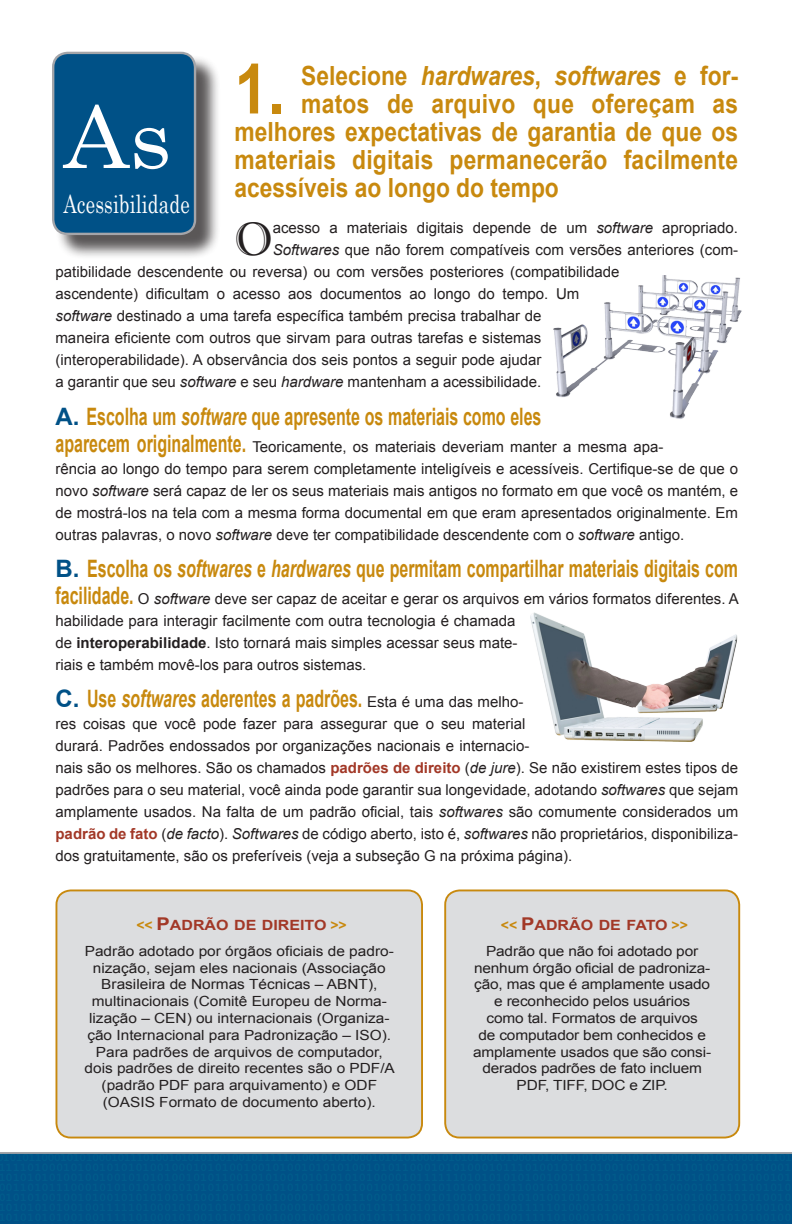
<style>
.page{position:relative;width:792px;height:1224px;background:#fff}
.page>*{position:absolute;margin:0;border:0;box-sizing:border-box;transform-origin:0 0}
.t1{font:86px "Century";color:#fff;scale:1.06 1}
.titulo_numerado{font:700 69.4px "Arial";color:#c8890e;scale:.86 1}
.texto_corrido_capitu{font:47px "Imprint MT Shadow";color:#231f20}
.titulo_numerado-2{font:700 26.4px "Arial";letter-spacing:.01em;color:#c8890e;scale:.86 1}
.titulo_numerado-3{font:italic 700 26.4px "Arial";color:#c8890e;scale:.86 1}
.t2{font:25.2px "Century";letter-spacing:.01em;color:#fff;scale:.74 1}
.texto_corrido{font:700 24px "Arial";color:#c8890e;scale:.67 1}
.texto_corrido-2{font:15px/22px "Arial";color:#231f20}
.texto_corrido_capitu-2{font:15px "Arial";color:#231f20}
.texto_box_cinza{font:14px/16.8px "Arial";color:#231f20;text-align:center;scale:1.1 1}
.t3{font:14px "Arial Bold MT SC800";color:#a23827;scale:1.14 1}
.s1{font-style:normal}
.s2{font-style:italic}
.s3{color:#005187}
.s4{font-weight:700;font-size:24px;color:#c8890e}
.s5{font-weight:700}
.s6{font-weight:400;font-size:15px;color:#231f20}
.s7{font-weight:700;color:#a23827}
.s8{font-family:"Arial";font-weight:700;color:#c8890e}
.s9{font-size:17.6px}
</style>
<div class="page">
<img style="left:530px;top:612px;width:207px;height:130px">
<img style="left:553px;top:276px;width:189px;height:143px">
<div style="left:0;top:1152px;width:792px;height:72px;background:#005187"></div>
<div style="left:55px;top:55px;width:166px;height:205px;background:#231f20;opacity:.75"></div>
<div style="left:53px;top:53px;width:142px;height:181px;background:#005187;border-radius:14px"></div>
<div style="left:52px;top:52px;width:144px;height:183px;border:2px solid #a4a5a9;border-radius:14px"></div>
<div style="left:56px;top:890px;width:366px;height:248px;background:#dcdddf;border-radius:14px"></div>
<div style="left:56px;top:890px;width:367px;height:249px;border:2px solid #c8890e;border-radius:14px"></div>
<div style="left:445px;top:890px;width:294px;height:248px;background:#dcdddf;border-radius:14px"></div>
<div style="left:444px;top:890px;width:296px;height:249px;border:2px solid #c8890e;border-radius:14px"></div>
<p class="titulo_numerado" style="left:235px;top:43px;width:60px">1.</p>
<p class="titulo_numerado-3" style="left:301px;top:59px;width:510px"><span class="s1">Selecione</span> hardwares<span class="s1">,</span> softwares <span class="s1">e for-</span></p>
<p class="titulo_numerado-2" style="left:301px;top:87px;width:510px">matos de arquivo que ofereçam as</p>
<p class="titulo_numerado-2" style="left:235px;top:115px;width:587px">melhores expectativas de garantia de que os</p>
<p class="titulo_numerado-2" style="left:235px;top:143px;width:587px">materiais digitais permanecerão facilmente</p>
<p class="titulo_numerado-2" style="left:235px;top:171px;width:379px">acessíveis ao longo do tempo</p>
<p class="texto_corrido_capitu" style="left:235px;top:212px;width:40px">O</p>
<p class="texto_corrido_capitu-2" style="left:273px;top:218px;width:467px">acesso a materiais digitais depende de um <span class="s2">software</span> apropriado.</p>
<p class="t1" style="left:64px;top:65px;width:103px">As</p>
<p class="t2" style="left:64px;top:183px;width:172px">Acessibilidade</p>
<p class="texto_corrido_capitu-2" style="left:273px;top:240px;width:467px"><span class="s2">Softwares</span> que não forem compatíveis com versões anteriores (com-</p>
<p class="texto_corrido_capitu-2" style="left:56px;top:262px;width:565px">patibilidade descendente ou reversa) ou com versões posteriores (compatibilidade</p>
<p class="texto_corrido_capitu-2" style="left:56px;top:284px;width:525px">ascendente) dificultam o acesso aos documentos ao longo do tempo. Um</p>
<p class="texto_corrido_capitu-2" style="left:56px;top:306px;width:487px"><span class="s2">software</span> destinado a uma tarefa específica também precisa trabalhar de</p>
<p class="texto_corrido_capitu-2" style="left:56px;top:328px;width:487px">maneira eficiente com outros que sirvam para outras tarefas e sistemas</p>
<p class="texto_corrido_capitu-2" style="left:56px;top:350px;width:487px">(interoperabilidade). A observância dos seis pontos a seguir pode ajudar</p>
<p class="texto_corrido_capitu-2" style="left:56px;top:372px;width:487px">a garantir que seu <span class="s2">software</span> e seu <span class="s2">hardware</span> mantenham a acessibilidade.</p>
<p class="texto_corrido" style="left:56px;top:400px;width:727px"><span class="s3">A.</span> Escolha um <span class="s2">software</span> que apresente os materiais como eles</p>
<p class="texto_corrido-2" style="left:56px;top:435px;width:684px"><span class="s4">aparecem originalmente.</span> Teoricamente, os materiais deveriam manter a mesma apa-<br>rência ao longo do tempo para serem completamente inteligíveis e acessíveis. Certifique-se de que o novo <span class="s2">software</span> será capaz de ler os seus materiais mais antigos no formato em que você os mantém, e de mostrá-los na tela com a mesma forma documental em que eram apresentados originalmente. Em outras palavras, o novo <span class="s2">software</span> deve ter compatibilidade descendente com o <span class="s2">software</span> antigo.</p>
<p class="texto_corrido" style="left:56px;top:552px;width:1020px"><span class="s3">B.</span> Escolha os <span class="s2">softwares</span> e <span class="s2">hardwares</span> que permitam compartilhar materiais digitais com</p>
<p class="texto_corrido-2" style="left:56px;top:588px;width:685px"><span class="s4">facilidade.</span> O <span class="s2">software</span> deve ser capaz de aceitar e gerar os arquivos em vários formatos diferentes. A habilidade para interagir facilmente com outra tecnologia é chamada<br>de <span class="s5">interoperabilidade</span>. Isto tornará mais simples acessar seus mate-<br>riais e também movê-los para outros sistemas.</p>
<p class="texto_corrido" style="left:56px;top:682px;width:700px"><span class="s3">C.</span> Use <span class="s2">softwares</span> aderentes a padrões. <span class="s6">Esta é uma das melho-</span></p>
<p class="texto_corrido-2" style="left:56px;top:713px;width:684px">res coisas que você pode fazer para assegurar que o seu material<br>durará. Padrões endossados por organizações nacionais e internacio-<br>nais são os melhores. São os chamados <span class="s7">padrões de direito</span> (<span class="s2">de jure</span>). Se não existirem estes tipos de padrões para o seu material, você ainda pode garantir sua longevidade, adotando <span class="s2">softwares</span> que sejam amplamente usados. Na falta de um padrão oficial, tais <span class="s2">softwares</span> são comumente considerados um <span class="s7">padrão de fato</span> (<span class="s2">de facto</span>). <span class="s2">Softwares</span> de código aberto, isto é, <span class="s2">softwares</span> não proprietários, disponibiliza&shy;dos gratuitamente, são os preferíveis (veja a subseção G na próxima página).</p>
<p class="t3" style="left:136px;top:916px;width:186px"><span class="s8">&lt;&lt;</span> <span class="s9">P</span>ADRÃO DE DIREITO <span class="s8">&gt;&gt;</span></p>
<p class="texto_box_cinza" style="left:85px;top:943px;width:284px">Padrão adotado por órgãos oficiais de padro&shy;nização, sejam eles nacionais (Associação Brasileira de Normas Técnicas – ABNT), multinacionais (Comitê Europeu de Norma&shy;lização – CEN) ou internacionais (Organiza&shy;ção Internacional para Padronização – ISO).<br>Para padrões de arquivos de computador, dois padrões de direito recentes são o PDF/A (padrão PDF para arquivamento) e ODF (OASIS Formato de documento aberto).</p>
<p class="t3" style="left:501px;top:916px;width:166px"><span class="s8">&lt;&lt;</span> <span class="s9">P</span>ADRÃO DE FATO <span class="s8">&gt;&gt;</span></p>
<p class="texto_box_cinza" style="left:473px;top:943px;width:218px">Padrão que não foi adotado por nenhum órgão oficial de padroniza&shy;ção, mas que é amplamente usado e reconhecido pelos usuários<br>como tal. Formatos de arquivos<br>de computador bem conhecidos e amplamente usados que são consi&shy;derados padrões de fato incluem<br>PDF, TIFF, DOC e ZIP.</p>
</div>
